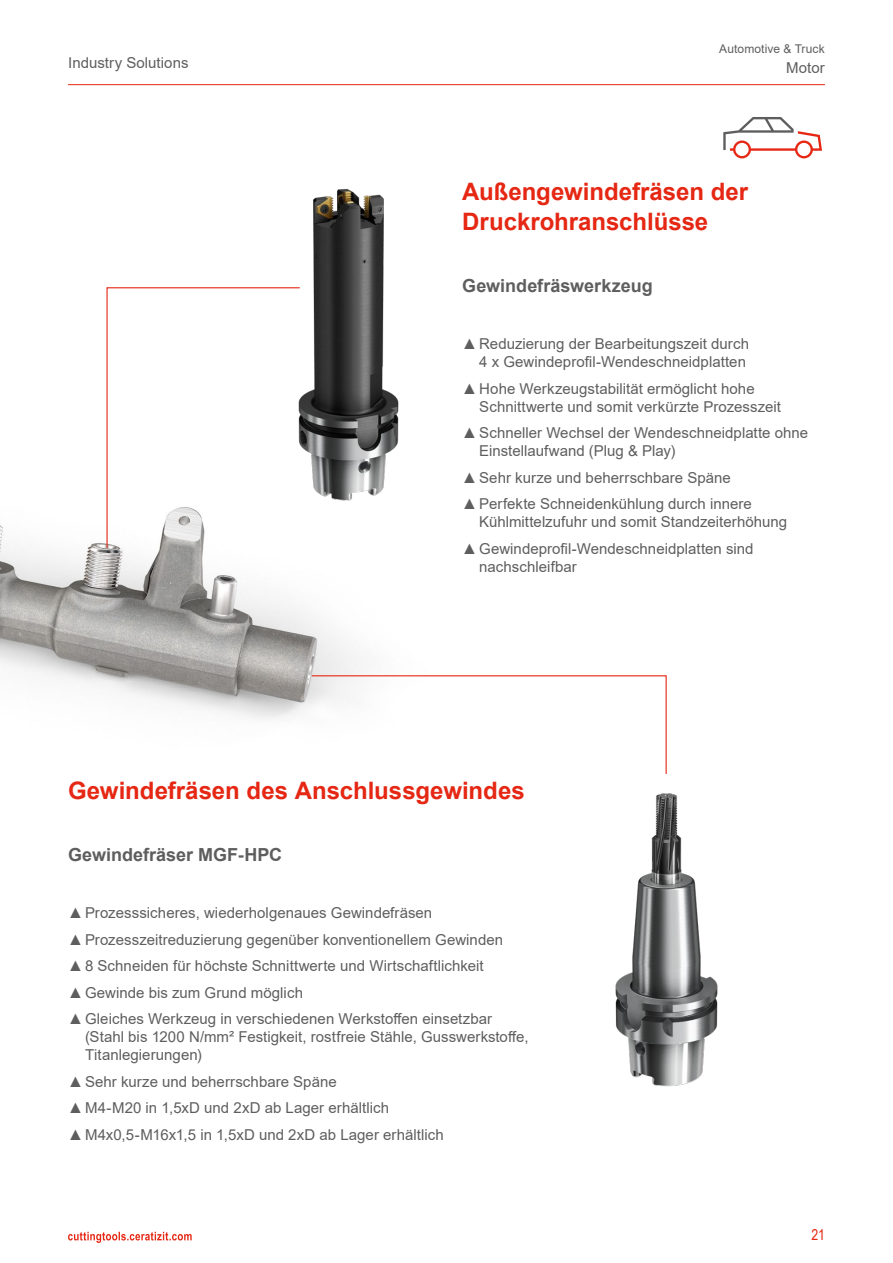
<style>
.page{position:relative;width:893px;height:1263px;background:#fff}
.page>*{position:absolute;margin:0;border:0;box-sizing:border-box;transform-origin:0 0}
.t1{font:700 24px/30px "Arial";color:#e52713}
.t2{font:700 18px "Arial";color:#5f5e5e}
.t3{font:15px/18px "Arial";letter-spacing:.005em;color:#5f5e5e}
.t4{font:15px "Arial Narrow";color:#e52713}
.t5{font:12px "Arial";letter-spacing:.01em;color:#5f5e5e}
</style>
<div class="page">
<svg style="left:68px;top:1232px;width:124px;height:11px"></svg>
<hr style="left:68px;top:84px;width:757px;height:1px;background:#e52713">
<img style="left:0;top:525px;width:359px;height:194px">
<svg style="left:106px;top:287px;width:195px;height:262px"></svg>
<svg style="left:311px;top:675px;width:356px;height:78px"></svg>
<img style="left:615px;top:753px;width:103px;height:334px">
<img style="left:169px;top:188px;width:230px;height:336px">
<svg style="left:723px;top:117px;width:99px;height:41px"></svg>
<p class="t5" style="left:719px;top:41px;width:107px">Automotive &amp; Truck</p>
<p class="t3" style="left:68px;top:54px;width:122px">Industry Solutions</p>
<p class="t3" style="left:786px;top:58px;width:40px">Motor</p>
<h1 class="t1" style="left:462px;top:177px;width:287px">Außengewindefräsen der<br>Druckrohranschlüsse</h1>
<p class="t2" style="left:462px;top:273px;width:192px">Gewindefräswerkzeug</p>
<p class="t3" style="left:462px;top:335px;width:288px;text-align:right">▲Reduzierung der Bearbeitungszeit durch<br>4 x Gewindeprofil-Wendeschneidplatten</p>
<p class="t3" style="left:479px;top:379px;width:303px;text-indent:-17px">▲Hohe Werkzeugstabilität ermöglicht hohe<br>Schnittwerte und somit verkürzte Prozesszeit</p>
<p class="t3" style="left:479px;top:424px;width:330px;text-indent:-17px">▲Schneller Wechsel der Wendeschneidplatte ohne<br>Einstellaufwand (Plug &amp; Play)</p>
<p class="t3" style="left:462px;top:468px;width:270px">▲Sehr kurze und beherrschbare Späne</p>
<p class="t3" style="left:479px;top:495px;width:309px;text-indent:-17px">▲Perfekte Schneidenkühlung durch innere<br>Kühlmittelzufuhr und somit Standzeiterhöhung</p>
<p class="t3" style="left:479px;top:539px;width:276px;text-indent:-17px">▲Gewindeprofil-Wendeschneidplatten sind nachschleifbar</p>
<h1 class="t1" style="left:68px;top:776px;width:458px">Gewindefräsen des Anschlussgewindes</h1>
<p class="t2" style="left:68px;top:842px;width:216px">Gewindefräser MGF-HPC</p>
<p class="t3" style="left:68px;top:904px;width:366px">▲Prozesssicheres, wiederholgenaues Gewindefräsen</p>
<p class="t3" style="left:68px;top:930px;width:437px">▲Prozesszeitreduzierung gegenüber konventionellem Gewinden</p>
<p class="t3" style="left:68px;top:957px;width:417px">▲8 Schneiden für höchste Schnittwerte und Wirtschaftlichkeit</p>
<p class="t3" style="left:68px;top:983px;width:236px">▲Gewinde bis zum Grund möglich</p>
<p class="t3" style="left:85px;top:1010px;width:445px;text-indent:-17px">▲Gleiches Werkzeug in verschiedenen Werkstoffen einsetzbar (Stahl bis 1200 N/mm² Festigkeit, rostfreie Stähle, Gusswerkstoffe,<br>Titanlegierungen)</p>
<p class="t3" style="left:68px;top:1072px;width:270px">▲Sehr kurze und beherrschbare Späne</p>
<p class="t3" style="left:68px;top:1099px;width:323px">▲M4-M20 in 1,5xD und 2xD ab Lager erhältlich</p>
<p class="t3" style="left:68px;top:1125px;width:377px">▲M4x0,5-M16x1,5 in 1,5xD und 2xD ab Lager erhältlich</p>
<p class="t4" style="left:811px;top:1224px;width:15px">21</p>
</div>
